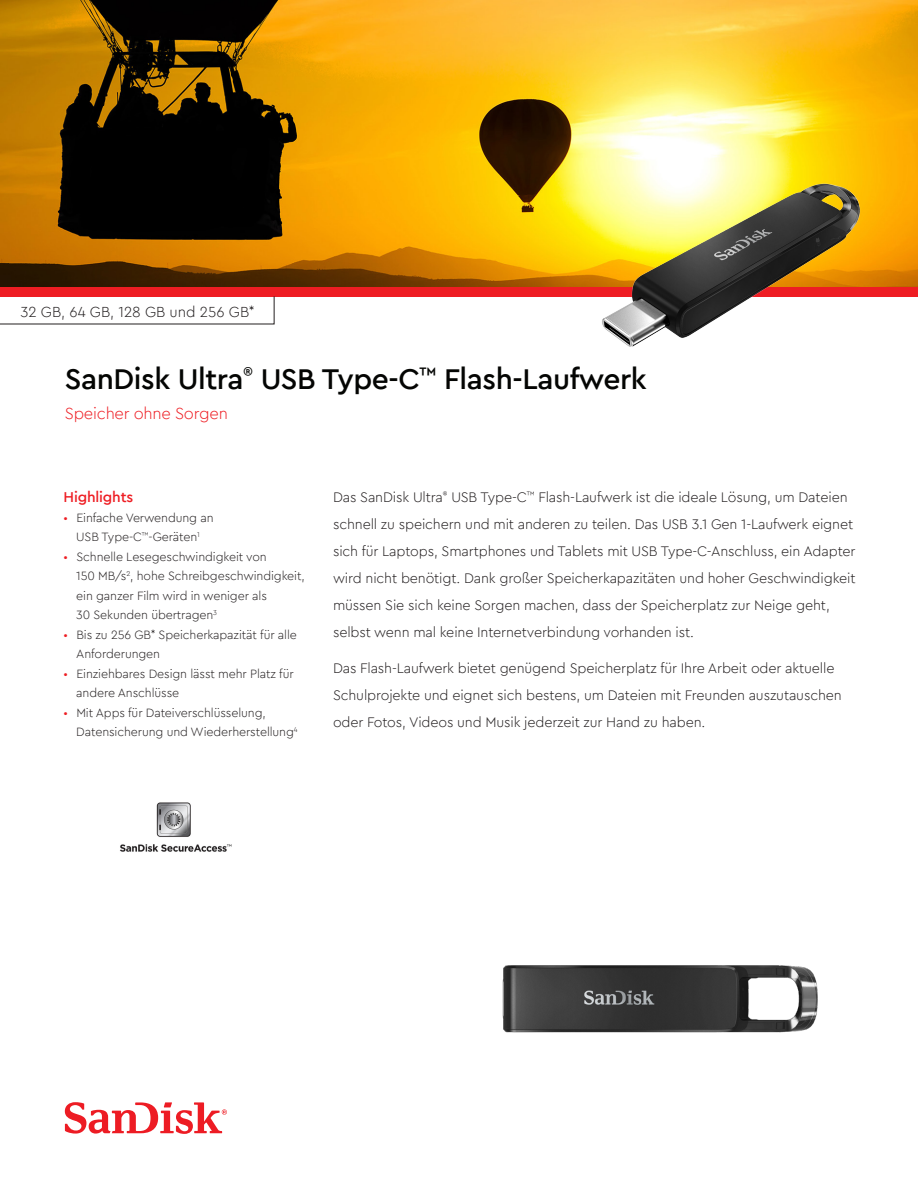
<style>
.page{position:relative;width:918px;height:1188px;background:#fff}
.page>*{position:absolute;margin:0;border:0;box-sizing:border-box;transform-origin:0 0}
.Front_Title_Name{font:500 30px "Cera PRO";letter-spacing:-.015em;color:#040503}
.Front_Title_Name-2{font:17.55px "Cera PRO";color:#040503}
.Front_Title_Name-3{font:500 17.55px "Cera PRO";color:#040503}
.Front_Subhead_title{font:300 16.5px "Cera PRO";letter-spacing:-.015em;color:#ee1d23}
.Mouse_copy_-_copyrig{font:300 15px "Cera PRO";color:#231f20}
.Front_Sidebar_headli{font:500 15px "Cera PRO";letter-spacing:-.01em;color:#ee1d23}
.Body-text_run{font:300 14.25px/27px "Cera PRO";letter-spacing:-.01em;color:#231f20}
.t1{font:300 12.3px/19.5px "Cera PRO";letter-spacing:-.01em;color:#231f20}
.t2{font:300 12.3px "Cera PRO";color:#ee1d23}
.Body-text_run-2{font:300 8.25px "Cera PRO";color:#231f20}
.t3{font:300 7.2px "Cera PRO";color:#231f20}
</style>
<div class="page">
<svg style="left:65px;top:1102px;width:162px;height:32px"></svg>
<img style="left:0;top:0;width:918px;height:287px">
<div style="left:0;top:287px;width:918px;height:9px;background:#ee1d23"></div>
<svg style="left:0;top:296px;width:275px;height:28px"></svg>
<img style="left:120px;top:802px;width:112px;height:50px">
<img style="left:568px;top:164px;width:325px;height:183px">
<img style="left:502px;top:965px;width:316px;height:68px">
<p class="Mouse_copy_-_copyrig" style="left:21px;top:302px;width:236px">32 GB, 64 GB, 128 GB und 256 GB*</p>
<p class="Front_Title_Name" style="left:65px;top:359px;width:180px">SanDisk Ultra</p>
<p class="Front_Title_Name" style="left:444px;top:359px;width:204px">Flash-Laufwerk</p>
<p class="Front_Title_Name-2" style="left:243px;top:361px;width:11px">R</p>
<p class="Front_Title_Name-3" style="left:420px;top:361px;width:18px">™</p>
<p class="Front_Title_Name" style="left:261px;top:359px;width:161px">USB Type C-</p>
<p class="Front_Subhead_title" style="left:65px;top:402px;width:165px">Speicher ohne Sorgen</p>
<p class="Front_Sidebar_headli" style="left:64px;top:487px;width:71px">Highlights</p>
<p class="t1" style="left:76px;top:507px;width:139px">Einfache Verwendung an</p>
<p class="t2" style="left:64px;top:509px;width:6px">•</p>
<p class="t2" style="left:64px;top:548px;width:6px">•</p>
<p class="t2" style="left:64px;top:626px;width:6px">•</p>
<p class="t2" style="left:64px;top:665px;width:6px">•</p>
<p class="t2" style="left:64px;top:704px;width:6px">•</p>
<p class="t1" style="left:76px;top:527px;width:122px">USB Type C- -<sup>™</sup> Geräten</p>
<p class="t1" style="left:76px;top:546px;width:192px">Schnelle Lesegeschwindigkeit von</p>
<p class="t3" style="left:197px;top:530px;width:4px">1</p>
<p class="t1" style="left:76px;top:566px;width:230px">150 MB <sup>2</sup>s / , hohe Schreibgeschwindigkeit, ein ganzer Film wird in weniger als</p>
<p class="t3" style="left:213px;top:608px;width:5px">3</p>
<p class="t1" style="left:76px;top:605px;width:139px">30 Sekunden übertragen</p>
<p class="t1" style="left:76px;top:624px;width:222px">Bis zu 256 GB* Speicherkapazität für alle</p>
<p class="t1" style="left:76px;top:644px;width:85px">Anforderungen</p>
<p class="t1" style="left:76px;top:663px;width:219px">Einziehbares Design lässt mehr Platz für</p>
<p class="t1" style="left:76px;top:683px;width:104px">andere Anschlüsse</p>
<p class="t1" style="left:76px;top:702px;width:191px">Mit Apps für Dateiverschlüsselung,</p>
<p class="t1" style="left:76px;top:722px;width:219px">Datensicherung und Wiederherstellung</p>
<p class="t3" style="left:294px;top:725px;width:5px">4</p>
<p class="Body-text_run" style="left:333px;top:483px;width:111px">Das SanDisk Ultra</p>
<p class="Body-text_run" style="left:538px;top:483px;width:311px">Flash-Laufwerk ist die ideale Lösung, um Dateien</p>
<p class="Body-text_run-2" style="left:443px;top:489px;width:6px">R</p>
<p class="Body-text_run-2" style="left:527px;top:489px;width:9px">™</p>
<p class="Body-text_run" style="left:333px;top:483px;width:524px;text-indent:118px">USB Type C-<br>schnell zu speichern und mit anderen zu teilen. Das USB 3.1 Gen 1-Laufwerk eignet sich für Laptops, Smartphones und Tablets mit USB Type C- -Anschluss, ein Adapter wird nicht benötigt. Dank großer Speicherkapazitäten und hoher Geschwindigkeit müssen Sie sich keine Sorgen machen, dass der Speicherplatz zur Neige geht, selbst wenn mal keine Internetverbindung vorhanden ist.</p>
<p class="Body-text_run" style="left:333px;top:654px;width:510px">Das Flash-Laufwerk bietet genügend Speicherplatz für Ihre Arbeit oder aktuelle<br>Schulprojekte und eignet sich bestens, um Dateien mit Freunden auszutauschen oder Fotos, Videos und Musik jederzeit zur Hand zu haben.</p>
</div>
